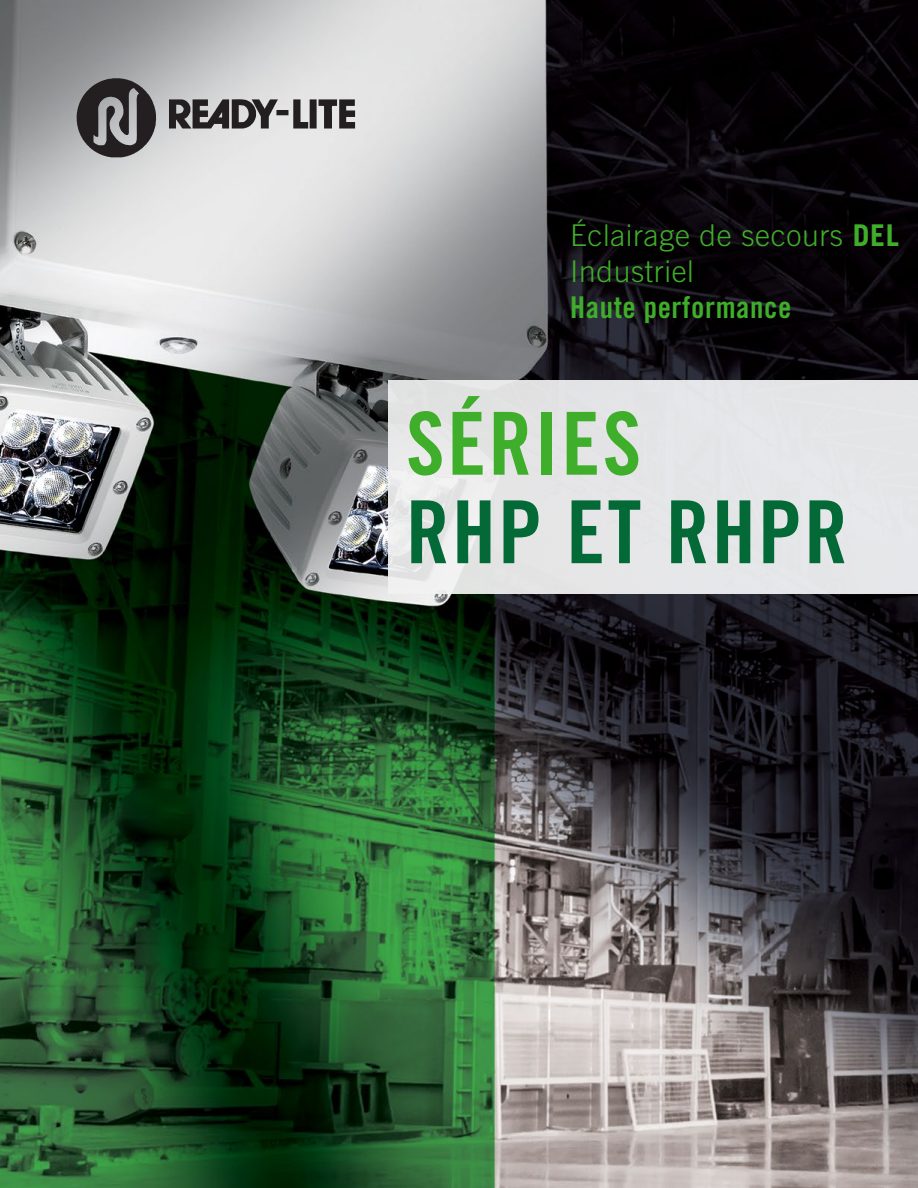
<style>
.page{position:relative;width:918px;height:1188px;background:#fff}
.page>*{position:absolute;margin:0;border:0;box-sizing:border-box;transform-origin:0 0}
.t1{font:87px "Trade Gothic LT Std Bd Cn 20";letter-spacing:.03em;color:#026937}
.t2{font:87px "Trade Gothic LT Std Bd Cn 20";letter-spacing:.03em;color:#3fae2a}
.t3{font:300 30px/36px "Trade Gothic LT Std";letter-spacing:.02em;color:#3fae2a}
.t4{font:30px "Trade Gothic LT Std Bd Cn 20";letter-spacing:.02em;color:#3fae2a}
.s1{font-weight:700}
</style>
<div class="page">
<img style="left:0;top:0;width:918px;height:1188px">
<div style="left:389px;top:380px;width:529px;height:214px;background:#e5e6e8"></div>
<svg style="left:77px;top:78px;width:278px;height:79px;background:#9f9e9e"></svg>
<p class="t3" style="left:570px;top:217px;width:330px">Éclairage de secours <span class="s1">DEL<br></span>Industriel</p>
<p class="t4" style="left:570px;top:289px;width:223px">Haute performance</p>
<h1 class="t2" style="left:406px;top:391px;width:237px">SÉRIES</h1>
<h1 class="t1" style="left:406px;top:479px;width:443px">RHP ET RHPR</h1>
</div>
